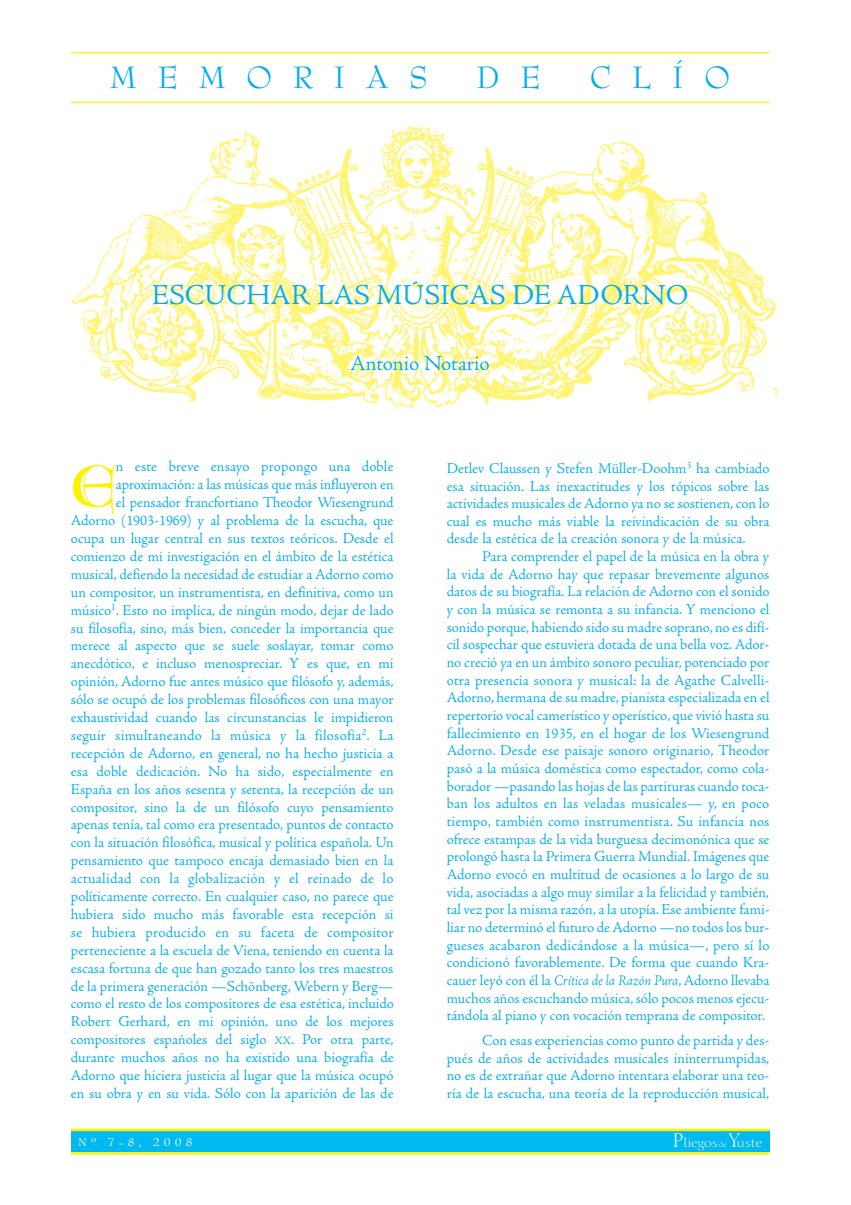
<style>
.page{position:relative;width:851px;height:1205px;background:#fff}
.page>*{position:absolute;margin:0;border:0;box-sizing:border-box;transform-origin:0 0}
.t1{font:59.25px "Goudy Text MT Lombardic Capitals";color:#fff200}
.t2{font:33.75px "Bernhard Modern";letter-spacing:.61em;color:#00adef}
.t3{font:30px "Adobe Jenson";color:#00adef}
.t4{font:22.5px "Adobe Jenson";color:#00adef}
.t5{font:15.62px/17.9px "Adobe Jenson";color:#00adef;text-align:justify}
.t6{font:12.5px "Bernhard Modern";letter-spacing:.335em;color:#fff}
.t7{font:12.25px "Calligraphic 810 BT";color:#fff}
.s1{font-size:11.75px}
.s2{font-style:italic}
.s3{font-size:19px}
.s4{font-size:7px}
</style>
<div class="page">
<img style="left:71px;top:126px;width:706px;height:282px">
<div style="left:71px;top:1130px;width:698px;height:22px;background:#00b9f1"></div>
<hr style="left:71px;top:1128px;width:698px;height:3px;background:#fff200">
<hr style="left:71px;top:1152px;width:698px;height:2px;background:#fff200">
<hr style="left:71px;top:102px;width:698px;height:1px;background:#fff200">
<hr style="left:71px;top:52px;width:698px;height:1px;background:#fff200">
<h2 class="t2" style="left:110px;top:62px;width:319px">MEMORIAS</h2>
<h2 class="t2" style="left:476px;top:62px;width:66px">D E</h2>
<h2 class="t2" style="left:589px;top:62px;width:142px">CLÍO</h2>
<h3 class="t3" style="left:152px;top:282px;width:538px">ESCUCHAR LAS MÚSICAS DE ADORNO</h3>
<h3 class="t4" style="left:350px;top:354px;width:141px">Antonio Notario</h3>
<p class="t5" style="left:71px;top:459px;width:324px;text-align:right">n este breve ensayo propongo una doble aproximación: a las músicas que más influyeron en<br>el pensador francfortiano Theodor Wiesengrund Adorno (1903-1969) y al problema de la escucha, que ocupa un lugar central en sus textos teóricos. Desde el comienzo de mi investigación en el ámbito de la estética musical, defiendo la necesidad de estudiar a Adorno como un compositor, un instrumentista, en definitiva, como un músico<sup>1</sup>. Esto no implica, de ningún modo, dejar de lado su filosofía, sino, más bien, conceder la importancia que merece al aspecto que se suele soslayar, tomar como anecdótico, e incluso menospreciar. Y es que, en mi opinión, Adorno fue antes músico que filósofo y, además, sólo se ocupó de los problemas filosóficos con una mayor exhaustividad cuando las circunstancias le impidieron seguir simultaneando la música y la filosofía<sup>2</sup>. La recepción de Adorno, en general, no ha hecho justicia a esa doble dedicación. No ha sido, especialmente en España en los años sesenta y setenta, la recepción de un compositor, sino la de un filósofo cuyo pensamiento apenas tenía, tal como era presentado, puntos de contacto con la situación filosófica, musical y política española. Un pensamiento que tampoco encaja demasiado bien en la actualidad con la globalización y el reinado de lo políticamente correcto. En cualquier caso, no parece que hubiera sido mucho más favorable esta recepción si se hubiera producido en su faceta de compositor perteneciente a la escuela de Viena, teniendo en cuenta la escasa fortuna de que han gozado tanto los tres maestros de la primera generación —Schönberg, Webern y Berg— como el resto de los compositores de esa estética, incluido Robert Gerhard, en mi opinión, uno de los mejores compositores españoles del siglo <span class="s1">XX</span>. Por otra parte, durante muchos años no ha existido una biografía de Adorno que hiciera justicia al lugar que la música ocupó en su obra y en su vida. Sólo con la aparición de las de</p>
<p class="t5" style="left:446px;top:460px;width:324px">Detlev Claussen y Stefen Müller-Doohm<sup>3</sup> ha cambiado esa situación. Las inexactitudes y los tópicos sobre las actividades musicales de Adorno ya no se sostienen, con lo cual es mucho más viable la reivindicación de su obra desde la estética de la creación sonora y de la música.</p>
<h1 class="t1" style="left:71px;top:462px;width:47px">E</h1>
<p class="t5" style="left:446px;top:548px;width:324px;text-indent:35px">Para comprender el papel de la música en la obra y la vida de Adorno hay que repasar brevemente algunos datos de su biografía. La relación de Adorno con el sonido y con la música se remonta a su infancia. Y menciono el sonido porque, habiendo sido su madre soprano, no es difí&shy;cil sospechar que estuviera dotada de una bella voz. Ador&shy;no creció ya en un ámbito sonoro peculiar, potenciado por otra presencia sonora y musical: la de Agathe Calvelli-Adorno, hermana de su madre, pianista especializada en el repertorio vocal camerístico y operístico, que vivió hasta su fallecimiento en 1935, en el hogar de los Wiesengrund Adorno. Desde ese paisaje sonoro originario, Theodor pasó a la música doméstica como espectador, como cola&shy;borador —pasando las hojas de las partituras cuando toca&shy;ban los adultos en las veladas musicales— y, en poco tiempo, también como instrumentista. Su infancia nos ofrece estampas de la vida burguesa decimonónica que se prolongó hasta la Primera Guerra Mundial. Imágenes que Adorno evocó en multitud de ocasiones a lo largo de su vida, asociadas a algo muy similar a la felicidad y también, tal vez por la misma razón, a la utopía. Ese ambiente fami&shy;liar no determinó el futuro de Adorno —no todos los bur&shy;gueses acabaron dedicándose a la música—, pero sí lo condicionó favorablemente. De forma que cuando Kra&shy;cauer leyó con él la <span class="s2">Crítica de la Razón Pura</span>, Adorno llevaba muchos años escuchando música, sólo pocos menos ejecu&shy;tándola al piano y con vocación temprana de compositor.</p>
<p class="t5" style="left:446px;top:1032px;width:324px;text-indent:35px">Con esas experiencias como punto de partida y des&shy;pués de años de actividades musicales ininterrumpidas, no es de extrañar que Adorno intentara elaborar una teo&shy;ría de la escucha, una teoría de la reproducción musical,</p>
<p class="t6" style="left:78px;top:1136px;width:116px">Nº 7-8, 2008</p>
<p class="t7" style="left:672px;top:1136px;width:91px"><span class="s3">P</span>liegos <span class="s4">de</span> <span class="s3">Y</span>uste</p>
</div>
